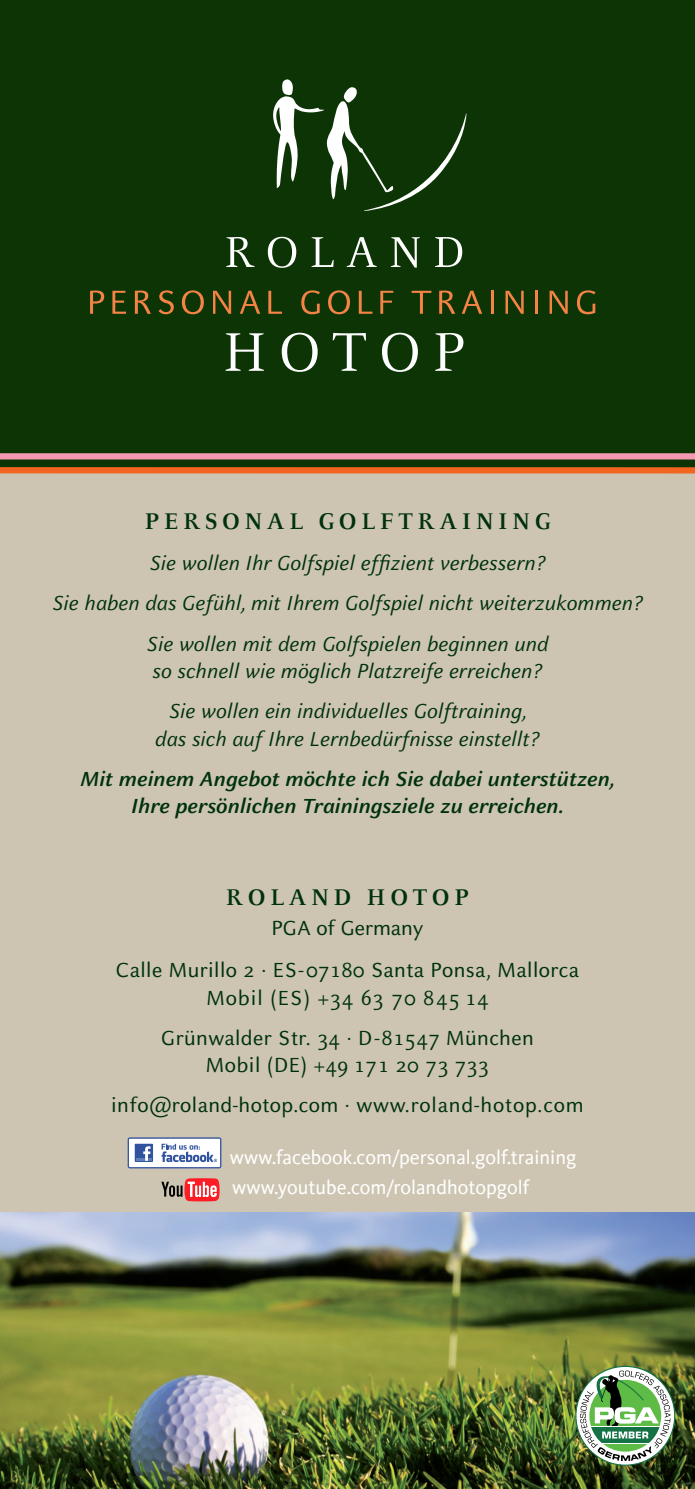
<style>
.page{position:relative;width:695px;height:1489px;background:#fff}
.page>*{position:absolute;margin:0;border:0;box-sizing:border-box;transform-origin:0 0}
.t1{font:700 25px "Celeste";letter-spacing:.18em;color:#00310e}
.t2{font:italic 22.5px/27.5px "Celeste Sans";color:#00310e}
.t3{font:22.5px/27.5px "Celeste Sans";letter-spacing:.02em;color:#00310e;text-align:center}
.t4{font:italic 700 22.5px/27.5px "Celeste Sans";color:#00310e;text-align:center}
.t5{font:22.5px "Celeste Sans";color:#00310e}
.t6{font:20px "Kievit";color:#fff}
.s1{font-family:"Celeste"}
</style>
<div class="page">
<div style="left:0;top:469px;width:694px;height:759px;background:#cdc5b1"></div>
<div style="left:0;top:0;width:694px;height:468px;background:#0c3405"></div>
<div style="left:0;top:453px;width:694px;height:6px;background:#f499b0"></div>
<div style="left:0;top:467px;width:694px;height:6px;background:#f36421"></div>
<svg style="left:225px;top:333px;width:39px;height:38px"></svg>
<svg style="left:282px;top:333px;width:35px;height:39px"></svg>
<svg style="left:332px;top:333px;width:34px;height:38px"></svg>
<svg style="left:382px;top:333px;width:36px;height:39px"></svg>
<svg style="left:435px;top:333px;width:28px;height:38px"></svg>
<svg style="left:226px;top:237px;width:28px;height:30px"></svg>
<svg style="left:268px;top:237px;width:28px;height:31px"></svg>
<svg style="left:311px;top:237px;width:22px;height:30px"></svg>
<svg style="left:346px;top:237px;width:31px;height:30px"></svg>
<svg style="left:391px;top:237px;width:29px;height:30px"></svg>
<svg style="left:435px;top:237px;width:27px;height:30px"></svg>
<svg style="left:90px;top:290px;width:14px;height:24px"></svg>
<svg style="left:112px;top:291px;width:14px;height:23px"></svg>
<svg style="left:135px;top:290px;width:16px;height:24px"></svg>
<svg style="left:158px;top:290px;width:16px;height:24px"></svg>
<svg style="left:182px;top:290px;width:22px;height:24px"></svg>
<svg style="left:213px;top:291px;width:18px;height:23px"></svg>
<svg style="left:240px;top:290px;width:20px;height:24px"></svg>
<svg style="left:268px;top:291px;width:14px;height:23px"></svg>
<svg style="left:301px;top:290px;width:19px;height:24px"></svg>
<svg style="left:328px;top:290px;width:22px;height:24px"></svg>
<svg style="left:359px;top:291px;width:13px;height:23px"></svg>
<svg style="left:380px;top:291px;width:13px;height:23px"></svg>
<svg style="left:411px;top:291px;width:20px;height:23px"></svg>
<svg style="left:439px;top:290px;width:16px;height:24px"></svg>
<svg style="left:461px;top:290px;width:21px;height:24px"></svg>
<hr style="left:491px;top:291px;width:3px;height:23px;background:#f58345">
<svg style="left:505px;top:291px;width:18px;height:23px"></svg>
<hr style="left:535px;top:291px;width:3px;height:23px;background:#f58345">
<svg style="left:549px;top:291px;width:18px;height:23px"></svg>
<svg style="left:577px;top:290px;width:18px;height:24px"></svg>
<svg style="left:273px;top:79px;width:193px;height:132px"></svg>
<img style="left:0;top:1212px;width:694px;height:276px">
<svg style="left:128px;top:1137px;width:93px;height:31px;background:#bdc8df"></svg>
<svg style="left:161px;top:1178px;width:59px;height:23px"></svg>
<svg style="left:575px;top:1365px;width:100px;height:100px"></svg>
<p class="t1" style="left:144px;top:507px;width:407px">PERSONAL GOLFTRAINING</p>
<p class="t2" style="left:149px;top:549px;width:397px">Sie wollen Ihr Golfspiel effizient verbessern?</p>
<p class="t2" style="left:52px;top:589px;width:592px">Sie haben das Gefühl, mit Ihrem Golfspiel nicht weiterzukommen?</p>
<p class="t2" style="left:146px;top:629px;width:403px">Sie wollen mit dem Golfspielen beginnen und so schnell wie möglich Platzreife erreichen?</p>
<p class="t2" style="left:155px;top:697px;width:386px;text-align:center">Sie wollen ein individuelles Golftraining, das sich auf Ihre Lernbedürfnisse einstellt?</p>
<p class="t4" style="left:81px;top:764px;width:536px">Mit meinem Angebot möchte ich Sie dabei unterstützen,<br>Ihre persönlichen Trainingsziele zu erreichen.</p>
<p class="t1" style="left:226px;top:883px;width:244px">ROLAND HOTOP</p>
<p class="t5" style="left:271px;top:914px;width:153px">PGA of Germany</p>
<p class="t3" style="left:116px;top:955px;width:464px">Calle Murillo 2 <span class="s1">·</span> ES-07180 Santa Ponsa, Mallorca<br>Mobil (ES) +34 6 3 7 0 8 45 14</p>
<p class="t3" style="left:161px;top:1023px;width:374px">Grünwalder Str. 34 <span class="s1">·</span> D-81547 München<br>Mobil (DE) +49 17 1 2 0 7 3 7 33</p>
<p class="t3" style="left:111px;top:1090px;width:474px">info@roland-hotop.com <span class="s1">·</span> www.roland-hotop.com</p>
<p class="t6" style="left:230px;top:1146px;width:348px">www.facebook.com/personal.golf.training</p>
<p class="t6" style="left:232px;top:1176px;width:298px">www.youtube.com/rolandhotopgolf</p>
</div>
